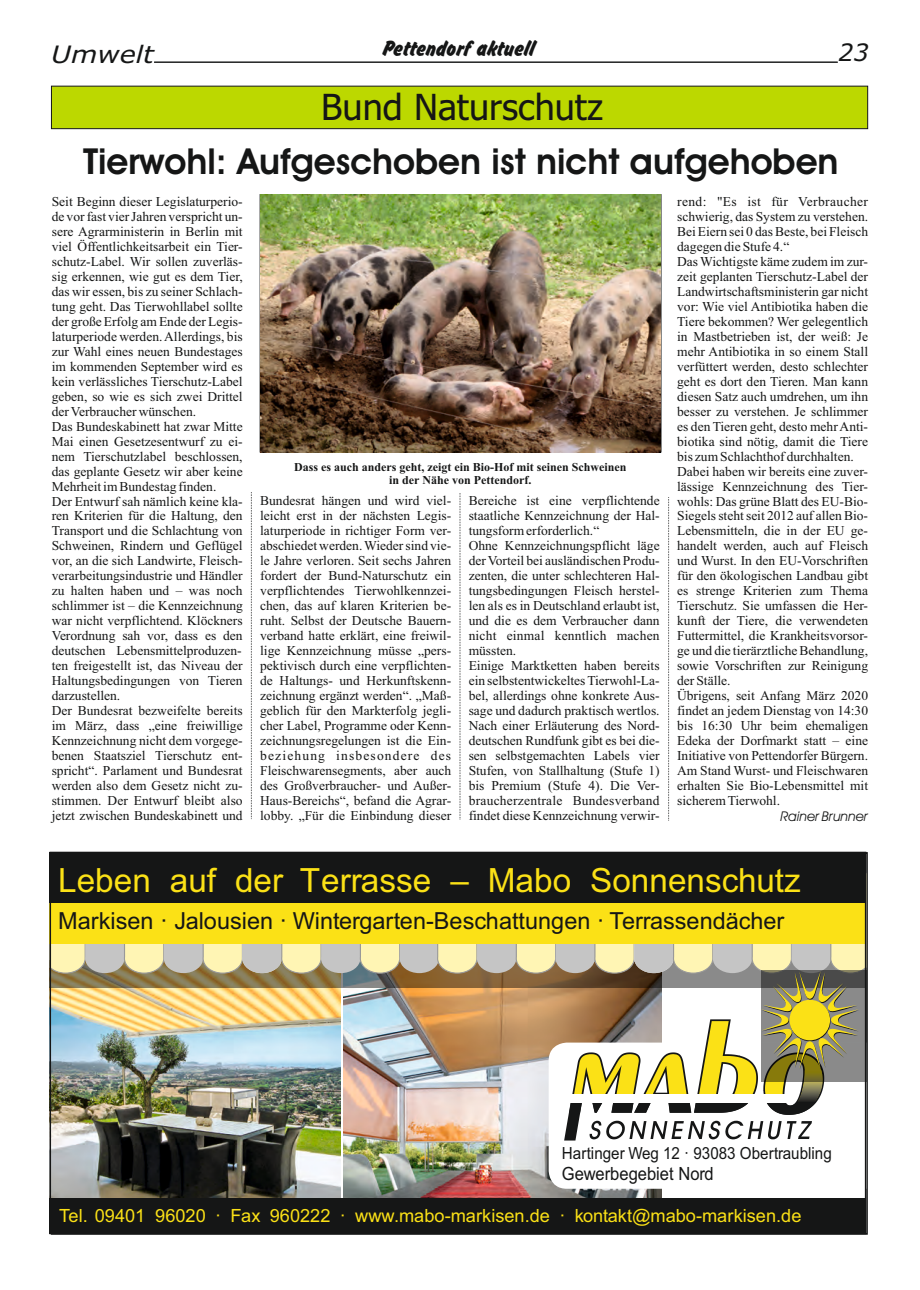
<style>
.page{position:relative;width:920px;height:1290px;background:#fff}
.page>*{position:absolute;margin:0;border:0;box-sizing:border-box;transform-origin:0 0}
.t1{font:600 36px "Avant Garde IT Cby BT";color:#151616}
.t2{font:36px "Tahoma";color:#151616}
.t3{font:33.3px "Arial";color:#fbe116}
.t4{font:24px "Okay D";color:#151616}
.t5{font:italic 24px "Verdana";color:#151616;scale:1.13 1}
.t6{font:italic 24px "Verdana";color:#151616}
.t7{font:23.55px "Arial";color:#151616}
.t8{font:18.15px "Arial";color:#fbe116}
.t9{font:18.15px "Arial";color:#151616;scale:.91 1}
.t10{font:16.65px "Arial";color:#151616;scale:.91 1}
.t11{font:13.5px/15px "Times New Roman";color:#151616}
.t12{font:italic 13.5px "Avant Garde IT Cby BT";color:#151616}
.t13{font:700 12px/13.4px "Times New Roman";color:#151616;text-align:center}
</style>
<div class="page">
<svg style="left:251px;top:492px;width:1px;height:327px"></svg>
<svg style="left:460px;top:493px;width:1px;height:326px"></svg>
<svg style="left:668px;top:497px;width:1px;height:324px"></svg>
<img style="left:260px;top:195px;width:401px;height:257px">
<div style="left:51px;top:86px;width:817px;height:43px;background:#bcd800;border:1px solid #151616"></div>
<svg style="left:154px;top:61px;width:684px;height:2px"></svg>
<img style="left:344px;top:1189px;width:318px;height:9px">
<img style="left:53px;top:1189px;width:287px;height:9px">
<div style="left:50px;top:1198px;width:816px;height:36px;background:#151616"></div>
<div style="left:50px;top:852px;width:816px;height:51px;background:#151616"></div>
<img style="left:49px;top:859px;width:819px;height:330px">
<div style="left:50px;top:852px;width:816px;height:382px;border:2px solid #151616"></div>
<h3 class="t5" style="left:51px;top:45px;width:92px">Umwelt</h3>
<h3 class="t4" style="left:382px;top:37px;width:154px">Pettendorf aktuell</h3>
<h3 class="t6" style="left:838px;top:43px;width:32px">23</h3>
<h1 class="t2" style="left:321px;top:93px;width:283px">Bund Naturschutz</h1>
<h1 class="t1" style="left:83px;top:147px;width:757px">Tierwohl: Aufgeschoben ist nicht aufgehoben</h1>
<p class="t11" style="left:52px;top:196px;width:193px">Seit Beginn dieser Legislaturperio&shy;de vor fast vier Jahren verspricht un&shy;sere Agrarministerin in Berlin mit viel Öffentlichkeitsarbeit ein Tier&shy;schutz-Label. Wir sollen zuverläs&shy;sig erkennen, wie gut es dem Tier, das wir essen, bis zu seiner Schlach&shy;tung geht. Das Tierwohllabel sollte der große Erfolg am Ende der Legis&shy;laturperiode werden. Allerdings, bis zur Wahl eines neuen Bundestages im kommenden September wird es kein verlässliches Tierschutz-Label geben, so wie es sich zwei Drittel der Verbraucher wünschen.<br>Das Bundeskabinett hat zwar Mitte Mai einen Gesetzesentwurf zu ei&shy;nem Tierschutzlabel beschlossen, das geplante Gesetz wir aber keine Mehrheit im Bundestag finden.<br>Der Entwurf sah nämlich keine kla&shy;ren Kriterien für die Haltung, den Transport und die Schlachtung von Schweinen, Rindern und Geflügel vor, an die sich Landwirte, Fleisch&shy;verarbeitungsindustrie und Händler zu halten haben und – was noch schlimmer ist – die Kennzeichnung war nicht verpflichtend. Klöckners Verordnung sah vor, dass es den deutschen Lebensmittelproduzen&shy;ten freigestellt ist, das Niveau der Haltungsbedingungen von Tieren darzustellen.<br>Der Bundesrat bezweifelte bereits im März, dass „eine freiwillige Kennzeichnung nicht dem vorgege&shy;benen Staatsziel Tierschutz ent&shy;spricht“. Parlament und Bundesrat werden also dem Gesetz nicht zu&shy;stimmen. Der Entwurf bleibt also jetzt zwischen Bundeskabinett und</p>
<p class="t13" style="left:294px;top:462px;width:334px">Dass es auch anders geht, zeigt ein Bio-Hof mit seinen Schweinen in der Nähe von Pettendorf.</p>
<p class="t11" style="left:260px;top:495px;width:192px;text-align:justify">Bundesrat hängen und wird viel&shy;leicht erst in der nächsten Legis&shy;laturperiode in richtiger Form ver&shy;abschiedet werden. Wieder sind vie&shy;le Jahre verloren. Seit sechs Jahren fordert der Bund-Naturschutz ein verpflichtendes Tierwohlkennzei&shy;chen, das auf klaren Kriterien be&shy;ruht. Selbst der Deutsche Bauern&shy;verband hatte erklärt, eine freiwil&shy;lige Kennzeichnung müsse „pers&shy;pektivisch durch eine verpflichten&shy;de Haltungs- und Herkunftskenn&shy;zeichnung ergänzt werden“. „Maß&shy;geblich für den Markterfolg jegli&shy;cher Label, Programme oder Kenn&shy;zeichnungsregelungen ist die Ein&shy;beziehung insbesondere des Fleischwarensegments, aber auch des Großverbraucher- und Außer-Haus-Bereichs“, befand die Agrar&shy;lobby. „Für die Einbindung dieser</p>
<p class="t11" style="left:469px;top:495px;width:192px">Bereiche ist eine verpflichtende staatliche Kennzeichnung der Hal&shy;tungsform erforderlich.“<br>Ohne Kennzeichnungspflicht läge der Vorteil bei ausländischen Produ&shy;zenten, die unter schlechteren Hal&shy;tungsbedingungen Fleisch herstel&shy;len als es in Deutschland erlaubt ist, und die es dem Verbraucher dann nicht einmal kenntlich machen müssten.<br>Einige Marktketten haben bereits ein selbstentwickeltes Tierwohl-La&shy;bel, allerdings ohne konkrete Aus&shy;sage und dadurch praktisch wertlos.<br>Nach einer Erläuterung des Nord&shy;deutschen Rundfunk gibt es bei die&shy;sen selbstgemachten Labels vier Stufen, von Stallhaltung (Stufe 1) bis Premium (Stufe 4). Die Ver&shy;braucherzentrale Bundesverband findet diese Kennzeichnung verwir-</p>
<p class="t11" style="left:677px;top:196px;width:192px">rend: "Es ist für Verbraucher schwierig, das System zu verstehen.<br>Bei Eiern sei 0 das Beste, bei Fleisch dagegen die Stufe 4.“<br>Das Wichtigste käme zudem im zur&shy;zeit geplanten Tierschutz-Label der Landwirtschaftsministerin gar nicht vor: Wie viel Antibiotika haben die Tiere bekommen? Wer gelegentlich in Mastbetrieben ist, der weiß: Je mehr Antibiotika in so einem Stall verfüttert werden, desto schlechter geht es dort den Tieren. Man kann diesen Satz auch umdrehen, um ihn besser zu verstehen. Je schlimmer es den Tieren geht, desto mehr Anti&shy;biotika sind nötig, damit die Tiere bis zum Schlachthof durchhalten.<br>Dabei haben wir bereits eine zuver&shy;lässige Kennzeichnung des Tier&shy;wohls: Das grüne Blatt des EU-Bio-Siegels steht seit 2012 auf allen Bio-Lebensmitteln, die in der EU ge&shy;handelt werden, auch auf Fleisch und Wurst. In den EU-Vorschriften für den ökologischen Landbau gibt es strenge Kriterien zum Thema Tierschutz. Sie umfassen die Her&shy;kunft der Tiere, die verwendeten Futtermittel, die Krankheitsvorsor&shy;ge und die tierärztliche Behandlung, sowie Vorschriften zur Reinigung der Ställe.<br>Übrigens, seit Anfang März 2020 findet an jedem Dienstag von 14:30 bis 16:30 Uhr beim ehemaligen Edeka der Dorfmarkt statt – eine Initiative von Pettendorfer Bürgern.<br>Am Stand Wurst- und Fleischwaren erhalten Sie Bio-Lebensmittel mit sicherem Tierwohl.</p>
<p class="t12" style="left:781px;top:810px;width:89px">Rainer Brunner</p>
<h2 class="t3" style="left:58px;top:868px;width:744px">Leben auf der Terrasse – Mabo Sonnenschutz</h2>
<h3 class="t7" style="left:58px;top:912px;width:728px">Markisen · Jalousien · Wintergarten-Beschattungen · Terrassendächer</h3>
<p class="t10" style="left:562px;top:1146px;width:298px">Hartinger Weg 12 · 93083 Obertraubling</p>
<h3 class="t9" style="left:562px;top:1167px;width:168px">Gewerbegebiet Nord</h3>
<h3 class="t8" style="left:59px;top:1209px;width:744px">Tel. 09401 96020 · Fax 960222 · www.mabo-markisen.de · kontakt@mabo-markisen.de</h3>
</div>
